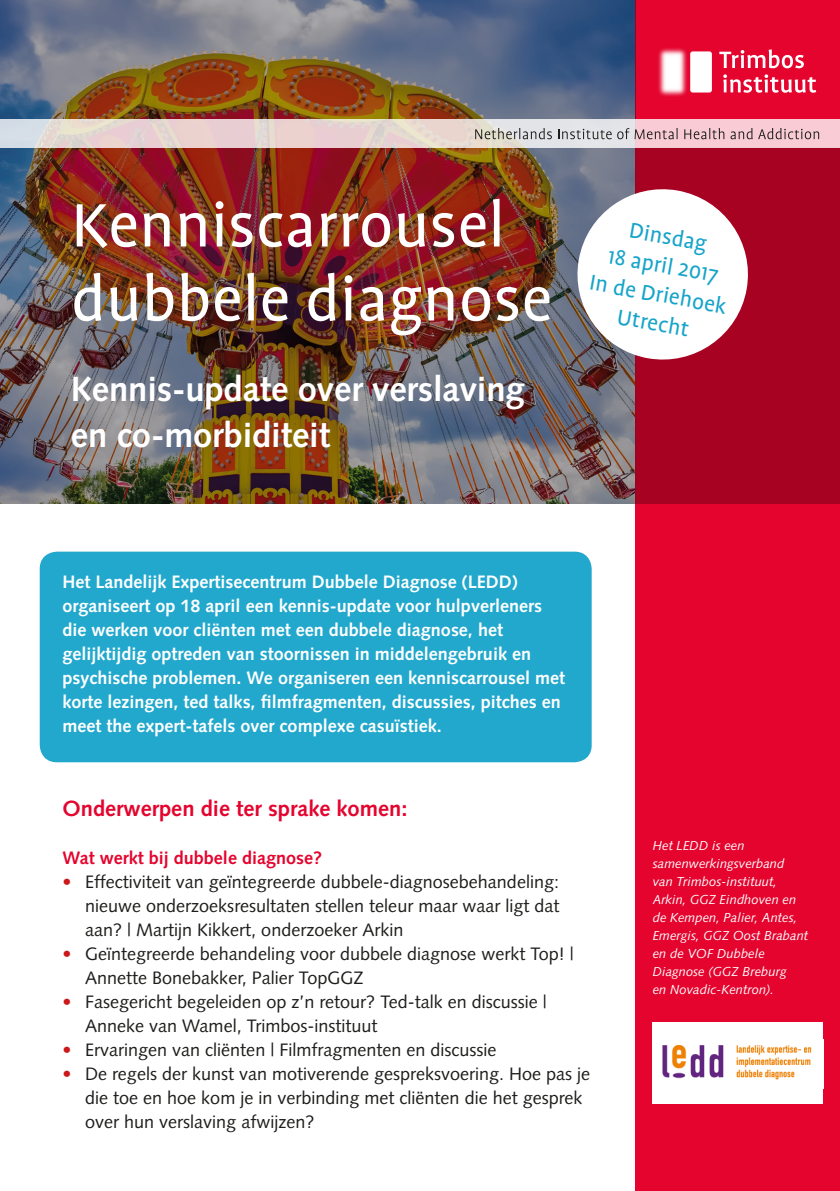
<style>
.page{position:relative;width:840px;height:1191px;background:#fff}
.page>*{position:absolute;margin:0;border:0;box-sizing:border-box;transform-origin:0 0}
.t1{font:70px/74px "Profile OT";color:#fff}
.t2{font:700 35px/46px "Syntax LT Std";letter-spacing:-.005em;color:#fff}
.t3{font:24.6px/29.2px "Profile OT";color:#16a4ca;text-align:center}
.t4{font:700 22px "Syntax LT Std";color:#e4042e}
.t5{font:18px/24px "Syntax LT Std";color:#1d1d1b}
.t6{font:700 18px/24px "Syntax LT Std";color:#fff}
.t7{font:700 18px "Syntax LT Std";color:#e4042e}
.t8{font:italic 13px/18px "Syntax LT Std";color:#fff}
.s1{font-weight:700;color:#cd171a}
</style>
<div class="page">
<div style="left:635px;top:0;width:204px;height:1191px;background:#e4042e"></div>
<div style="left:635px;top:147px;width:204px;height:356px;background:#a70221"></div>
<img style="left:0;top:0;width:635px;height:503px">
<svg style="left:0;top:119px;width:839px;height:28px;background:#e8d5d4"></svg>
<div style="left:40px;top:551px;width:551px;height:211px;background:#21a8cc;border-radius:17px"></div>
<svg style="left:475px;top:128px;width:76px;height:11px"></svg>
<svg style="left:557px;top:129px;width:54px;height:10px"></svg>
<svg style="left:617px;top:128px;width:60px;height:11px"></svg>
<svg style="left:684px;top:128px;width:40px;height:11px"></svg>
<svg style="left:730px;top:128px;width:88px;height:11px"></svg>
<svg style="left:570px;top:182px;width:178px;height:184px"></svg>
<svg style="left:722px;top:49px;width:81px;height:19px"></svg>
<svg style="left:723px;top:74px;width:92px;height:19px"></svg>
<img style="left:632px;top:13px;width:90px;height:88px">
<div style="left:652px;top:1022px;width:170px;height:81px;background:#fff"></div>
<img style="left:662px;top:1045px;width:150px;height:35px">
<h1 class="t1" style="left:71px;top:192px;width:482px">Kenniscarrousel dubbele diagnose</h1>
<h2 class="t2" style="left:71px;top:366px;width:455px">Kennis-update over verslaving en co-morbiditeit</h2>
<h3 class="t3" style="left:602px;top:211px;width:140px;rotate:10deg">Dinsdag<br>18 april 2017<br>In de Driehoek<br>Utrecht</h3>
<p class="t6" style="left:62px;top:570px;width:504px">Het Landelijk Expertisecentrum Dubbele Diagnose (LEDD) organiseert op 18 april een kennis-update voor hulpverleners die werken voor cliënten met een dubbele diagnose, het gelijktijdig optreden van stoornissen in middelengebruik en psychische problemen. We organiseren een kenniscarrousel met korte lezingen, ted talks, filmfragmenten, discussies, pitches en meet the expert-tafels over complexe casuïstiek.</p>
<p class="t4" style="left:62px;top:795px;width:346px">Onderwerpen die ter sprake komen:</p>
<p class="t7" style="left:62px;top:847px;width:261px">Wat werkt bij dubbele diagnose?</p>
<p class="t5" style="left:85px;top:869px;width:475px;text-align:justify;text-indent:-23px"><span class="s1">•</span> Effectiviteit van geïntegreerde dubbele-diagnosebehandeling: nieuwe onderzoeksresultaten stellen teleur maar waar ligt dat aan? | Martijn Kikkert, onderzoeker Arkin</p>
<p class="t5" style="left:85px;top:941px;width:490px;text-indent:-23px"><span class="s1">•</span> Geïntegreerde behandeling voor dubbele diagnose werkt Top! |<br>Annette Bonebakker, Palier TopGGZ</p>
<p class="t5" style="left:85px;top:989px;width:463px;text-indent:-23px"><span class="s1">•</span> Fasegericht begeleiden op z’n retour? Ted-talk en discussie |<br>Anneke van Wamel, Trimbos-instituut</p>
<p class="t5" style="left:62px;top:1037px;width:435px"><span class="s1">•</span> Ervaringen van cliënten | Filmfragmenten en discussie</p>
<p class="t5" style="left:85px;top:1061px;width:506px;text-indent:-23px"><span class="s1">•</span> De regels der kunst van motiverende gespreksvoering. Hoe pas je die toe en hoe kom je in verbinding met cliënten die het gesprek over hun verslaving afwijzen?</p>
<p class="t8" style="left:652px;top:836px;width:157px">Het LEDD is een samenwerkingsverband<br>van Trimbos-instituut,<br>Arkin, GGZ Eindhoven en de Kempen, Palier, Antes,<br>Emergis, GGZ Oost Brabant en de VOF Dubbele<br>Diagnose (GGZ Breburg<br>en Novadic-Kentron).</p>
</div>
